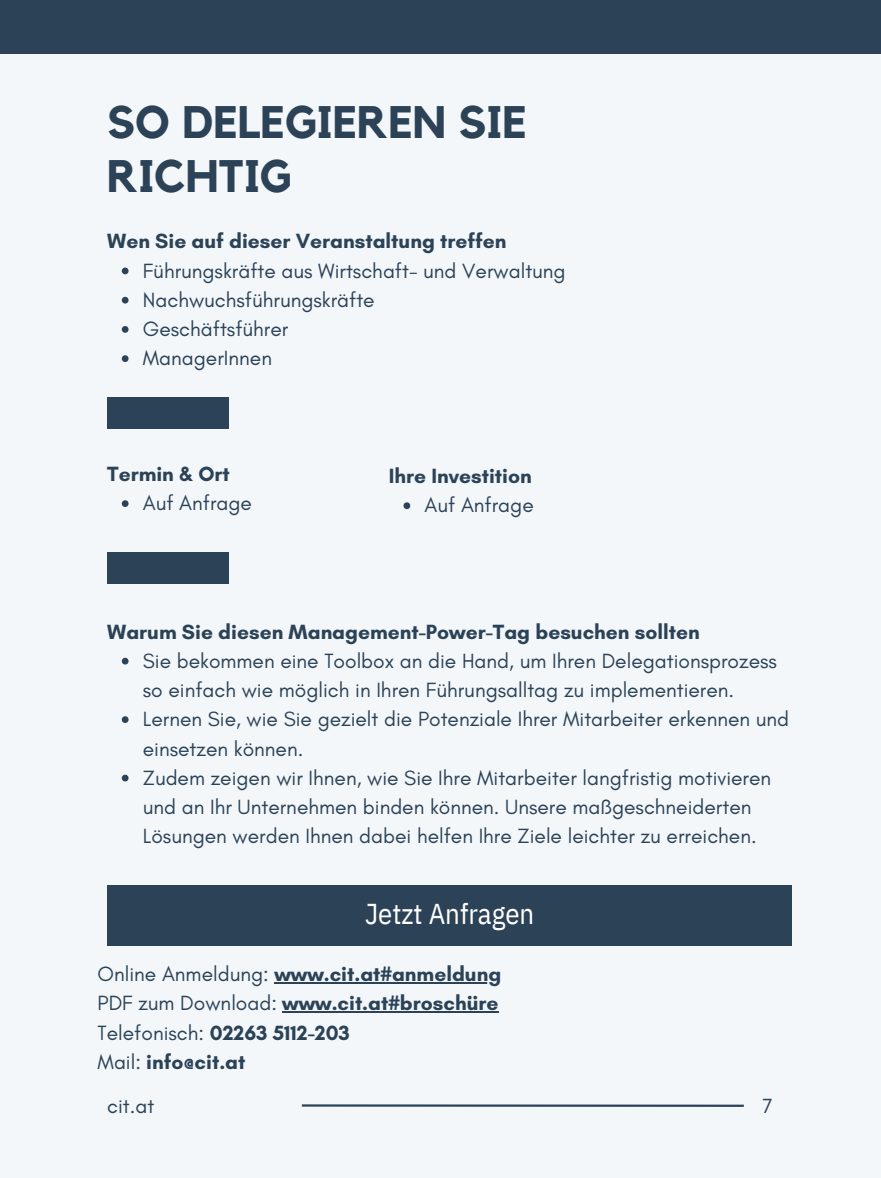
<style>
.page{position:relative;width:881px;height:1178px;background:#fff}
.page>*{position:absolute;margin:0;border:0;box-sizing:border-box;transform-origin:0 0}
.t1{font:700 45.45px/54px "Kollektif";color:#2b4257}
.t2{font:28.65px "IBM Plex Sans Cond";color:#fff}
.t3{font:21px/29.2px "Glacial Indifference";color:#2b4257}
.t4{font:700 21px "Glacial Indifference";color:#2b4257}
.s1{font-weight:400}
</style>
<div class="page">
<div style="left:0;top:0;width:880px;height:1177px;background:#f3f7fa"></div>
<hr style="left:302px;top:1104px;width:441px;height:3px;background:#2b4257">
<svg style="left:122px;top:268px;width:6px;height:6px"></svg>
<svg style="left:122px;top:297px;width:6px;height:7px"></svg>
<svg style="left:122px;top:326px;width:6px;height:7px"></svg>
<svg style="left:122px;top:355px;width:6px;height:7px"></svg>
<div style="left:0;top:0;width:880px;height:54px;background:#2b4257"></div>
<svg style="left:122px;top:500px;width:6px;height:7px"></svg>
<svg style="left:122px;top:658px;width:6px;height:6px"></svg>
<svg style="left:122px;top:716px;width:6px;height:7px"></svg>
<svg style="left:122px;top:775px;width:6px;height:6px"></svg>
<div style="left:107px;top:397px;width:122px;height:32px;background:#2b4257"></div>
<div style="left:107px;top:552px;width:122px;height:31px;background:#2b4257"></div>
<div style="left:107px;top:885px;width:685px;height:61px;background:#2b4257"></div>
<hr style="left:274px;top:982px;width:227px;height:1px;background:#2b4257">
<hr style="left:282px;top:1012px;width:216px;height:1px;background:#2b4257">
<svg style="left:403px;top:502px;width:7px;height:7px"></svg>
<p class="t1" style="left:107px;top:97px;width:421px">SO DELEGIEREN SIE<br>RICHTIG</p>
<p class="t4" style="left:107px;top:228px;width:400px">Wen Sie auf dieser Veranstaltung treffen</p>
<p class="t3" style="left:143px;top:256px;width:424px">Führungskräfte aus Wirtschaft- und Verwaltung</p>
<p class="t3" style="left:143px;top:285px;width:233px">Nachwuchsführungskräfte</p>
<p class="t3" style="left:143px;top:314px;width:147px">Geschäftsführer</p>
<p class="t3" style="left:143px;top:343px;width:131px">ManagerInnen</p>
<p class="t4" style="left:107px;top:461px;width:124px">Termin &amp; Ort</p>
<p class="t3" style="left:143px;top:488px;width:111px">Auf Anfrage</p>
<p class="t4" style="left:389px;top:463px;width:144px">Ihre Investition</p>
<p class="t3" style="left:424px;top:490px;width:111px">Auf Anfrage</p>
<p class="t4" style="left:107px;top:619px;width:594px">Warum Sie diesen Management-Power-Tag besuchen sollten</p>
<p class="t3" style="left:143px;top:646px;width:635px">Sie bekommen eine Toolbox an die Hand, um Ihren Delegationsprozess so einfach wie möglich in Ihren Führungsalltag zu implementieren.</p>
<p class="t3" style="left:143px;top:704px;width:648px">Lernen Sie, wie Sie gezielt die Potenziale Ihrer Mitarbeiter erkennen und einsetzen können.</p>
<p class="t3" style="left:143px;top:763px;width:630px">Zudem zeigen wir Ihnen, wie Sie Ihre Mitarbeiter langfristig motivieren und an Ihr Unternehmen binden können. Unsere maßgeschneiderten<br>Lösungen werden Ihnen dabei helfen Ihre Ziele leichter zu erreichen.</p>
<p class="t2" style="left:365px;top:895px;width:171px">Jetzt Anfragen</p>
<p class="t4" style="left:98px;top:961px;width:405px"><span class="s1">Online Anmeldung:</span> www.cit.at#anmeldung</p>
<p class="t4" style="left:98px;top:990px;width:402px"><span class="s1">PDF zum Download:</span> www.cit.at#broschüre</p>
<p class="t4" style="left:98px;top:1020px;width:254px"><span class="s1">Telefonisch:</span> 02263 5112-203</p>
<p class="t4" style="left:98px;top:1049px;width:149px"><span class="s1">Mail:</span> info@cit.at</p>
<p class="t3" style="left:107px;top:1091px;width:49px">cit.at</p>
<p class="t3" style="left:762px;top:1091px;width:12px">7</p>
</div>
